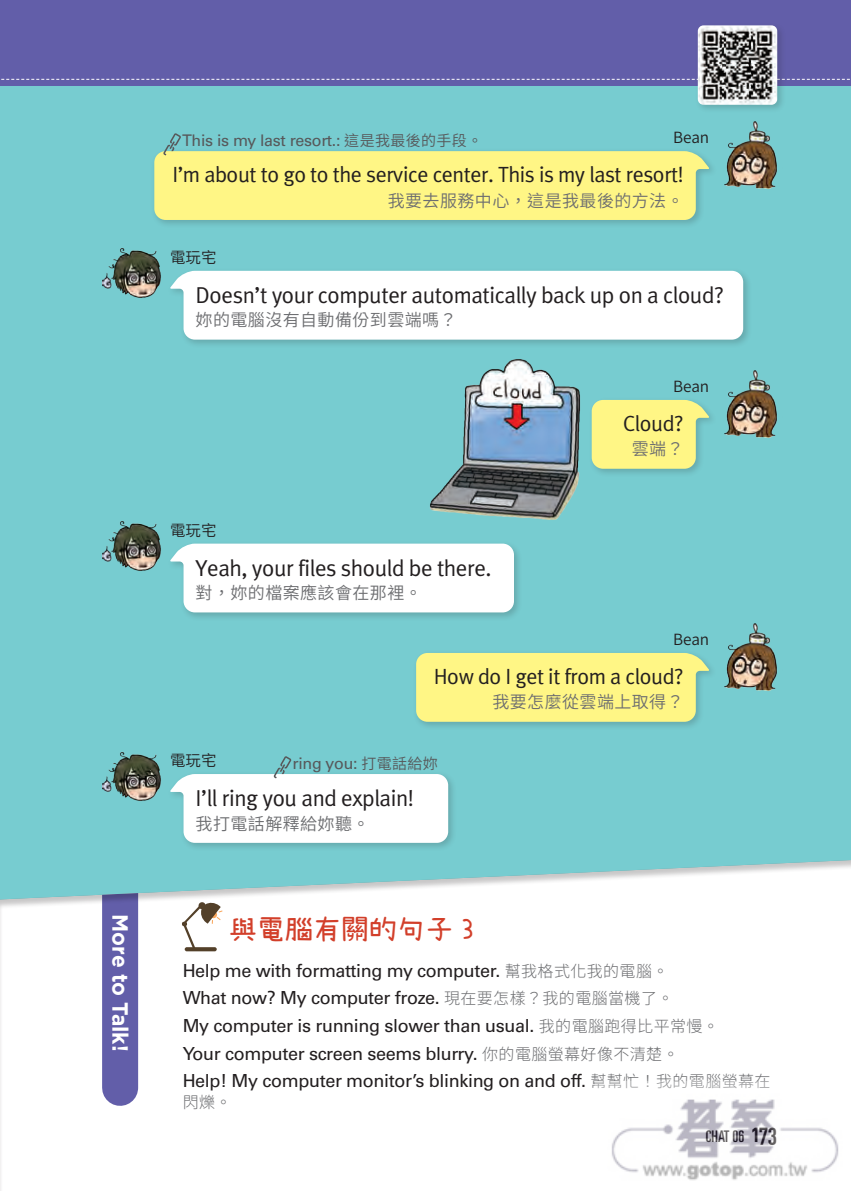
<style>
.page{position:relative;width:851px;height:1191px;background:#fff}
.page>*{position:absolute;margin:0;border:0;box-sizing:border-box;transform-origin:0 0}
.t1{font:28px "Seto Font";color:#d23f2a}
.t2{font:23px "Meta Plus Normal";letter-spacing:-.02em;color:#231f20}
.t3{font:22px "Meta Plus Normal";letter-spacing:-.02em;color:#231f20}
.t4{font:700 22px "Gotham";color:#fff;scale:.95 1}
.t5{font:18px/27.6px "Univers LT Std";letter-spacing:-.02em;color:#231f20}
.t6{font:17px "Source Han Sans TC";letter-spacing:.025em;color:#6c6d70}
.t7{font:16px "Univers LT Std";letter-spacing:-.02em;color:#57585a}
.t8{font:ultra-condensed 16px "Univers LT Std";color:#231f20}
.t9{font:300 16px "Source Han Sans TC";color:#6c6d70}
.t10{font:15.4px "Source Han Sans TC";color:#231f20}
.s1{font-family:"Source Han Sans TC";font-size:15px}
.s2{font-family:"Source Han Sans TC";font-weight:300;font-size:16px;color:#6c6d70}
.s3{font-family:"DIN Cond Bold Alternate";font-stretch:normal;font-size:24px}
</style>
<div class="page">
<div style="left:0;top:0;width:850px;height:1191px;background:#77ccd0"></div>
<div style="left:0;top:844px;width:850px;height:347px;background:#231f20;opacity:.25"></div>
<hr style="left:185px;top:947px;width:32px;height:4px;background:#534029;border-radius:2px">
<svg style="left:182px;top:901px;width:40px;height:48px;background:#d6d1cb"></svg>
<img style="left:102px;top:248px;width:59px;height:50px">
<div style="left:167px;top:268px;width:585px;height:80px;background:#231f20;opacity:.2"></div>
<div style="left:170px;top:271px;width:573px;height:69px;background:#fff"></div>
<img style="left:102px;top:521px;width:59px;height:50px">
<div style="left:167px;top:540px;width:356px;height:81px;background:#231f20;opacity:.2"></div>
<div style="left:170px;top:543px;width:344px;height:69px;background:#fff"></div>
<img style="left:102px;top:752px;width:59px;height:49px">
<div style="left:167px;top:771px;width:290px;height:80px;background:#231f20;opacity:.2"></div>
<svg style="left:170px;top:756px;width:278px;height:87px"></svg>
<img style="left:724px;top:371px;width:53px;height:66px">
<div style="left:588px;top:397px;width:129px;height:80px;background:#231f20;opacity:.2"></div>
<svg style="left:599px;top:400px;width:110px;height:69px;background:#eff08c"></svg>
<img style="left:724px;top:122px;width:53px;height:67px">
<div style="left:151px;top:148px;width:566px;height:81px;background:#231f20;opacity:.2"></div>
<svg style="left:154px;top:133px;width:555px;height:87px"></svg>
<img style="left:724px;top:624px;width:53px;height:66px">
<div style="left:412px;top:650px;width:305px;height:80px;background:#231f20;opacity:.2"></div>
<div style="left:416px;top:653px;width:293px;height:69px;background:#fff685"></div>
<div style="left:0;top:0;width:850px;height:85px;background:#625ea9"></div>
<svg style="left:1px;top:79px;width:849px;height:1px"></svg>
<img style="left:430px;top:359px;width:169px;height:161px">
<div style="left:694px;top:22px;width:92px;height:92px;background:#231f20;opacity:.2"></div>
<img style="left:697px;top:25px;width:80px;height:80px">
<img style="left:595px;top:1081px;width:255px;height:108px">
<p class="t4" style="left:133px;top:914px;width:146px;rotate:90deg">More to Talk!</p>
<p class="t10" style="left:673px;top:129px;width:38px">Bean</p>
<p class="t3" style="left:172px;top:162px;width:513px">I’m about to go to the service center. This is my last resort!</p>
<p class="t6" style="left:387px;top:191px;width:297px">我要去服務中心，這是我最後的方法。</p>
<p class="t7" style="left:182px;top:131px;width:301px">This is my last resort.: <span class="s1">這是我最後的手段。</span></p>
<p class="t10" style="left:170px;top:248px;width:48px">電玩宅</p>
<p class="t2" style="left:195px;top:281px;width:530px">Doesn’t your computer automatically back up on a cloud?</p>
<p class="t6" style="left:195px;top:310px;width:262px">妳的電腦沒有自動備份到雲端嗎？</p>
<p class="t10" style="left:170px;top:521px;width:48px">電玩宅</p>
<p class="t2" style="left:195px;top:554px;width:297px">Yeah, your files should be there.</p>
<p class="t6" style="left:195px;top:583px;width:228px">對，妳的檔案應該會在那裡。</p>
<p class="t10" style="left:673px;top:377px;width:38px">Bean</p>
<p class="t3" style="left:623px;top:410px;width:62px">Cloud?</p>
<p class="t6" style="left:631px;top:439px;width:53px">雲端？</p>
<p class="t10" style="left:673px;top:630px;width:38px">Bean</p>
<p class="t3" style="left:433px;top:663px;width:251px">How do I get it from a cloud?</p>
<p class="t6" style="left:492px;top:692px;width:193px">我要怎麼從雲端上取得？</p>
<p class="t10" style="left:170px;top:751px;width:48px">電玩宅</p>
<p class="t2" style="left:195px;top:784px;width:220px">I’ll ring you and explain!</p>
<p class="t6" style="left:195px;top:813px;width:175px">我打電話解釋給妳聽。</p>
<p class="t7" style="left:292px;top:753px;width:147px">ring you: <span class="s1">打電話給妳</span></p>
<h1 class="t1" style="left:229px;top:912px;width:246px">與電腦有關的句子 3</h1>
<p class="t5" style="left:183px;top:956px;width:589px">Help me with formatting my computer. <span class="s2">幫我格式化我的電腦。<br></span>What now? My computer froze. <span class="s2">現在要怎樣？我的電腦當機了。<br></span>My computer is running slower than usual. <span class="s2">我的電腦跑得比平常慢。<br></span>Your computer screen seems blurry. <span class="s2">你的電腦螢幕好像不清楚。<br></span>Help! My computer monitor’s blinking on and off. <span class="s2">幫幫忙！我的電腦螢幕在</span></p>
<p class="t9" style="left:183px;top:1093px;width:50px">閃爍。</p>
<p class="t8" style="left:705px;top:1127px;width:73px">CHAT 06 <span class="s3">173</span></p>
</div>
